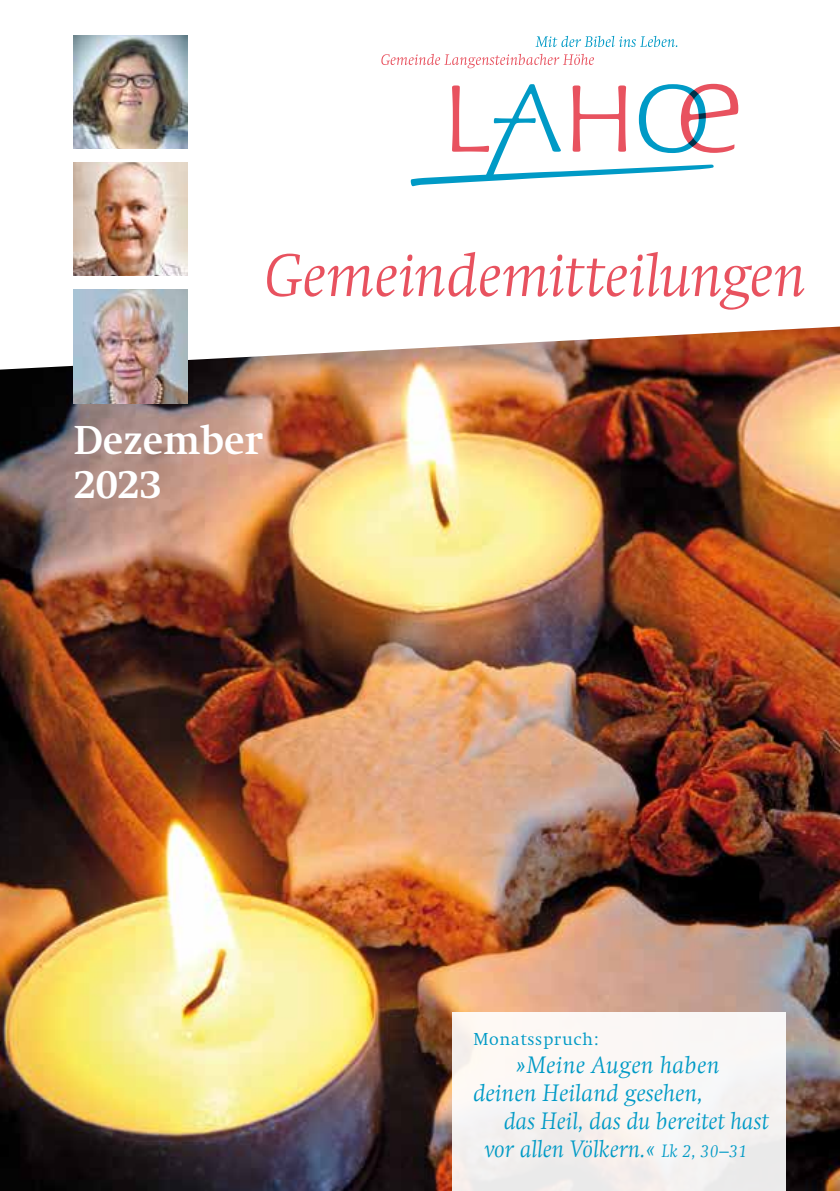
<style>
.page{position:relative;width:840px;height:1191px;background:#fff}
.page>*{position:absolute;margin:0;border:0;box-sizing:border-box;transform-origin:0 0}
.t1{font:italic 300 61.4px "Swift Com";letter-spacing:.005em;color:#e8525f}
.t2{font:700 42px/44px "Swift EF";color:#fff}
.t3{font:italic 300 24px "Swift Com";letter-spacing:.01em;color:#009ac6;scale:.96 1}
.t4{font:italic 300 24px "Swift Com";letter-spacing:.01em;color:#009ac6}
.t5{font:300 18px "Swift EF";letter-spacing:.03em;color:#009ac6}
.s1{font-size:18px}
</style>
<div class="page">
<img style="left:0;top:326px;width:839px;height:865px">
<svg style="left:381px;top:54px;width:212px;height:14px"></svg>
<svg style="left:535px;top:36px;width:142px;height:11px"></svg>
<svg style="left:410px;top:84px;width:327px;height:102px"></svg>
<img style="left:74px;top:162px;width:113px;height:114px">
<img style="left:74px;top:290px;width:113px;height:113px">
<img style="left:74px;top:35px;width:113px;height:113px">
<div style="left:451px;top:1011px;width:334px;height:180px;background:linear-gradient(to right,#f8f4f1,#f4f3f3)"></div>
<h1 class="t1" style="left:265px;top:240px;width:542px">Gemeindemitteilungen</h1>
<h2 class="t2" style="left:74px;top:418px;width:190px">Dezember<br>2023</h2>
<p class="t5" style="left:473px;top:1029px;width:126px">Monatsspruch:</p>
<p class="t4" style="left:516px;top:1051px;width:205px">»Meine Augen haben</p>
<p class="t4" style="left:473px;top:1079px;width:231px">deinen Heiland gesehen,</p>
<p class="t3" style="left:504px;top:1107px;width:277px">das Heil, das du bereitet hast</p>
<p class="t3" style="left:484px;top:1135px;width:275px">vor allen Völkern.« <span class="s1">Lk 2, 30–31</span></p>
</div>
